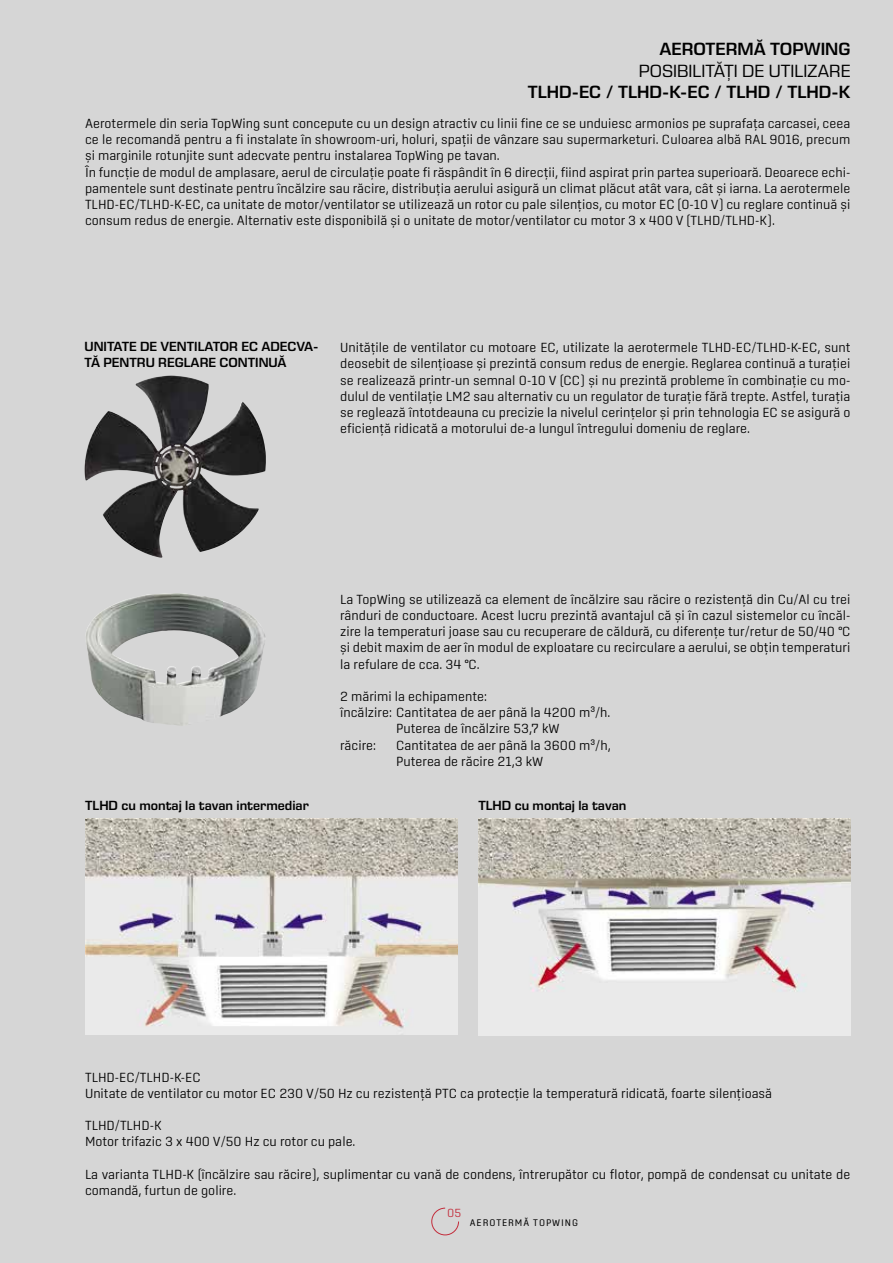
<style>
.page{position:relative;width:893px;height:1263px;background:#d6d6d6}
.page>*{position:absolute;margin:0;border:0;box-sizing:border-box;transform-origin:0 0}
.t1{font:600 18px "Eurostile Next LT Pro";color:#000}
.t2{font:18px "Eurostile Next LT Pro";color:#000}
.t3{font:300 13.5px/16.2px "Center";color:#000}
.t4{font:600 13.5px/16.2px "Eurostile Next LT Pro";color:#000}
.t5{font:300 12px "Center";color:#c32c3b}
.t6{font:9.75px "Center";letter-spacing:.095em;color:#000}
</style>
<div class="page">
<svg style="left:431px;top:1207px;width:28px;height:29px"></svg>
<img style="left:478px;top:819px;width:372px;height:216px">
<img style="left:85px;top:819px;width:372px;height:216px">
<img style="left:86px;top:593px;width:180px;height:133px">
<img style="left:84px;top:378px;width:182px;height:180px">
<h1 class="t1" style="left:659px;top:39px;width:193px">AEROTERMĂ TOPWING</h1>
<h1 class="t2" style="left:639px;top:61px;width:213px">POSIBILITĂȚI DE UTILIZARE</h1>
<h1 class="t1" style="left:528px;top:82px;width:324px">TLHD-EC / TLHD-K-EC / TLHD / TLHD-K</h1>
<p class="t3" style="left:85px;top:115px;width:767px">Aerotermele din seria TopWing sunt concepute cu un design atractiv cu linii fine ce se unduiesc armonios pe suprafața carcasei, ceea ce le recomandă pentru a fi instalate în showroom-uri, holuri, spații de vânzare sau supermarketuri. Culoarea albă RAL 9016, precum și marginile rotunjite sunt adecvate pentru instalarea TopWing pe tavan.<br>În funcție de modul de amplasare, aerul de circulație poate fi răspândit în 6 direcții, fiind aspirat prin partea superioară. Deoarece echi&shy;pamentele sunt destinate pentru încălzire sau răcire, distribuția aerului asigură un climat plăcut atât vara, cât și iarna. La aerotermele TLHD-EC/TLHD-K-EC, ca unitate de motor/ventilator se utilizează un rotor cu pale silențios, cu motor EC (0-10 V) cu reglare continuă și consum redus de energie. Alternativ este disponibilă și o unitate de motor/ventilator cu motor 3 x 400 V (TLHD/TLHD-K).</p>
<p class="t4" style="left:84px;top:338px;width:235px">UNITATE DE VENTILATOR EC ADECVA-<br>TĂ PENTRU REGLARE CONTINUĂ</p>
<p class="t3" style="left:340px;top:339px;width:512px;text-align:justify">Unitățile de ventilator cu motoare EC, utilizate la aerotermele TLHD-EC/TLHD-K-EC, sunt deosebit de silențioase și prezintă consum redus de energie. Reglarea continuă a turației se realizează printr-un semnal 0-10 V (CC) și nu prezintă probleme în combinație cu mo&shy;dulul de ventilație LM2 sau alternativ cu un regulator de turație fără trepte. Astfel, turația se reglează întotdeauna cu precizie la nivelul cerințelor și prin tehnologia EC se asigură o eficiență ridicată a motorului de-a lungul întregului domeniu de reglare.</p>
<p class="t3" style="left:340px;top:591px;width:512px;text-align:justify">La TopWing se utilizează ca element de încălzire sau răcire o rezistență din Cu/Al cu trei rânduri de conductoare. Acest lucru prezintă avantajul că și în cazul sistemelor cu încăl&shy;zire la temperaturi joase sau cu recuperare de căldură, cu diferențe tur/retur de 50/40 °C și debit maxim de aer în modul de exploatare cu recirculare a aerului, se obțin temperaturi la refulare de cca. 34 °C.</p>
<p class="t3" style="left:340px;top:688px;width:148px">2 mărimi la echipamente:</p>
<p class="t3" style="left:340px;top:704px;width:272px">încălzire: Cantitatea de aer până la 4200 m³/h.</p>
<p class="t3" style="left:396px;top:720px;width:165px">Puterea de încălzire 53,7 kW</p>
<p class="t3" style="left:340px;top:737px;width:37px">răcire:</p>
<p class="t3" style="left:396px;top:737px;width:216px">Cantitatea de aer până la 3600 m³/h,<br>Puterea de răcire 21,3 kW</p>
<p class="t4" style="left:85px;top:798px;width:225px">TLHD cu montaj la tavan intermediar</p>
<p class="t4" style="left:478px;top:798px;width:150px">TLHD cu montaj la tavan</p>
<p class="t3" style="left:85px;top:1068px;width:689px">TLHD-EC/TLHD-K-EC<br>Unitate de ventilator cu motor EC 230 V/50 Hz cu rezistență PTC ca protecție la temperatură ridicată, foarte silențioasă</p>
<p class="t3" style="left:85px;top:1117px;width:272px">TLHD/TLHD-K<br>Motor trifazic 3 x 400 V/50 Hz cu rotor cu pale.</p>
<p class="t3" style="left:85px;top:1166px;width:767px">La varianta TLHD-K (încălzire sau răcire), suplimentar cu vană de condens, întrerupător cu flotor, pompă de condensat cu unitate de comandă, furtun de golire.</p>
<p class="t5" style="left:447px;top:1206px;width:16px">05</p>
<p class="t6" style="left:470px;top:1217px;width:110px">AEROTERMĂ TOPWING</p>
</div>
